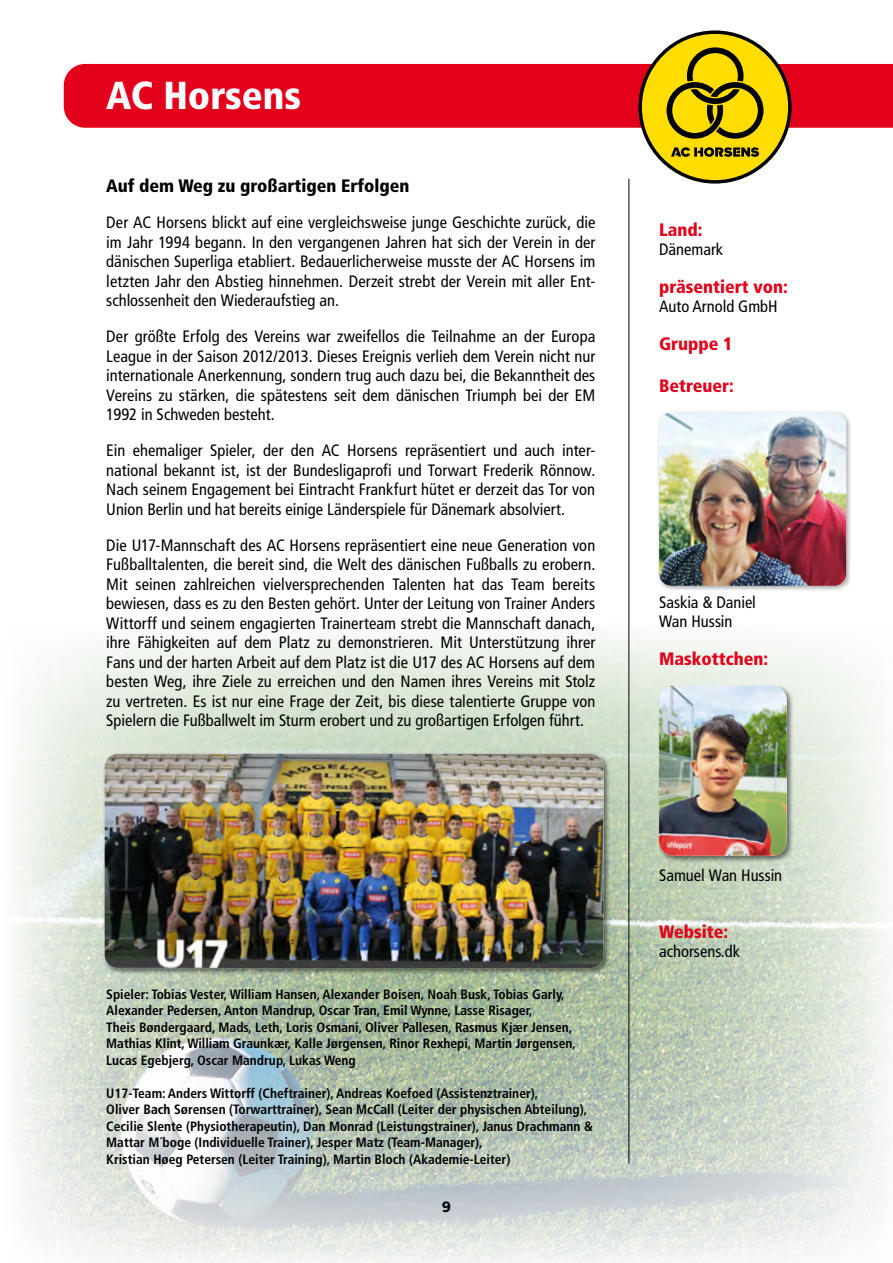
<style>
.page{position:relative;width:893px;height:1263px;background:#fff}
.page>*{position:absolute;margin:0;border:0;box-sizing:border-box;transform-origin:0 0}
.t1{font:900 condensed 39px "Frutiger LT Std";color:#fff}
.t2{font:900 condensed 18px "Frutiger LT Std";color:#e2001a}
.t3{font:900 condensed 18px "Frutiger LT Std";color:#000}
.t4{font:condensed 16.5px/19.5px "Frutiger LT Std";color:#000;text-align:justify}
.t5{font:900 15px "Frutiger LT Pro";color:#000}
.t6{font:700 condensed 13.5px/16.5px "Frutiger LT Std";color:#000}
</style>
<div class="page">
<img style="left:14px;top:623px;width:878px;height:640px">
<div style="left:657px;top:411px;width:195px;height:181px;background:#000;opacity:.35"></div>
<img style="left:659px;top:413px;width:187px;height:173px">
<div style="left:659px;top:685px;width:135px;height:178px;background:#000;opacity:.5"></div>
<img style="left:659px;top:686px;width:128px;height:170px">
<div style="left:64px;top:64px;width:829px;height:64px;background:#e2001a"></div>
<div style="left:103px;top:752px;width:507px;height:223px;background:#000;opacity:.5"></div>
<img style="left:105px;top:754px;width:498px;height:214px">
<hr style="left:628px;top:179px;width:1px;height:985px;background:#000">
<svg style="left:638px;top:30px;width:154px;height:154px"></svg>
<h1 class="t1" style="left:106px;top:72px;width:196px">AC Horsens</h1>
<p class="t3" style="left:106px;top:175px;width:305px">Auf dem Weg zu großartigen Erfolgen</p>
<p class="t4" style="left:106px;top:213px;width:491px">Der AC Horsens blickt auf eine vergleichsweise junge Geschichte zurück, die im Jahr 1994 begann. In den vergangenen Jahren hat sich der Verein in der dänischen Superliga etabliert. Bedauerlicherweise musste der AC Horsens im letzten Jahr den Abstieg hinnehmen. Derzeit strebt der Verein mit aller Ent&shy;schlossenheit den Wiederaufstieg an.</p>
<p class="t4" style="left:106px;top:327px;width:491px">Der größte Erfolg des Vereins war zweifellos die Teilnahme an der Europa League in der Saison 2012/2013. Dieses Ereignis verlieh dem Verein nicht nur internationale Anerkennung, sondern trug auch dazu bei, die Bekanntheit des Vereins zu stärken, die spätestens seit dem dänischen Triumph bei der EM 1992 in Schweden besteht.</p>
<p class="t4" style="left:106px;top:441px;width:490px">Ein ehemaliger Spieler, der den AC Horsens repräsentiert und auch inter&shy;national bekannt ist, ist der Bundesligaprofi und Torwart Frederik Rönnow.<br>Nach seinem Engagement bei Eintracht Frankfurt hütet er derzeit das Tor von Union Berlin und hat bereits einige Länderspiele für Dänemark absolviert.</p>
<p class="t4" style="left:106px;top:535px;width:491px">Die U17-Mannschaft des AC Horsens repräsentiert eine neue Generation von Fußballtalenten, die bereit sind, die Welt des dänischen Fußballs zu erobern.<br>Mit seinen zahlreichen vielversprechenden Talenten hat das Team bereits bewiesen, dass es zu den Besten gehört. Unter der Leitung von Trainer Anders Wittorff und seinem engagierten Trainerteam strebt die Mannschaft danach, ihre Fähigkeiten auf dem Platz zu demonstrieren. Mit Unterstützung ihrer Fans und der harten Arbeit auf dem Platz ist die U17 des AC Horsens auf dem besten Weg, ihre Ziele zu erreichen und den Namen ihres Vereins mit Stolz zu vertreten. Es ist nur eine Frage der Zeit, bis diese talentierte Gruppe von Spielern die Fußballwelt im Sturm erobert und zu großartigen Erfolgen führt.</p>
<p class="t6" style="left:106px;top:986px;width:471px">Spieler: Tobias Vester, William Hansen, Alexander Boisen, Noah Busk, Tobias Garly, Alexander Pedersen, Anton Mandrup, Oscar Tran, Emil Wynne, Lasse Risager,<br>Theis Bøndergaard, Mads, Leth, Loris Osmani, Oliver Pallesen, Rasmus Kjær Jensen, Mathias Klint, William Graunkær, Kalle Jørgensen, Rinor Rexhepi, Martin Jørgensen, Lucas Egebjerg, Oscar Mandrup, Lukas Weng</p>
<p class="t6" style="left:106px;top:1085px;width:488px">U17-Team: Anders Wittorff (Cheftrainer), Andreas Koefoed (Assistenztrainer),<br>Oliver Bach Sørensen (Torwarttrainer), Sean McCall (Leiter der physischen Abteilung), Cecilie Slente (Physiotherapeutin), Dan Monrad (Leistungstrainer), Janus Drachmann &amp; Mattar M´boge (Individuelle Trainer), Jesper Matz (Team-Manager),<br>Kristian Høeg Petersen (Leiter Training), Martin Bloch (Akademie-Leiter)</p>
<p class="t5" style="left:442px;top:1198px;width:11px">9</p>
<p class="t2" style="left:659px;top:218px;width:45px">Land:</p>
<p class="t4" style="left:659px;top:240px;width:66px">Dänemark</p>
<p class="t2" style="left:659px;top:275px;width:130px">präsentiert von:</p>
<p class="t4" style="left:659px;top:297px;width:120px">Auto Arnold GmbH</p>
<p class="t2" style="left:659px;top:332px;width:75px">Gruppe 1</p>
<p class="t2" style="left:659px;top:374px;width:76px">Betreuer:</p>
<p class="t4" style="left:659px;top:592px;width:98px">Saskia &amp; Daniel<br>Wan Hussin</p>
<p class="t2" style="left:659px;top:647px;width:111px">Maskottchen:</p>
<p class="t4" style="left:659px;top:865px;width:125px">Samuel Wan Hussin</p>
<p class="t2" style="left:659px;top:920px;width:70px">Website:</p>
<p class="t4" style="left:659px;top:942px;width:82px">achorsens.dk</p>
</div>
